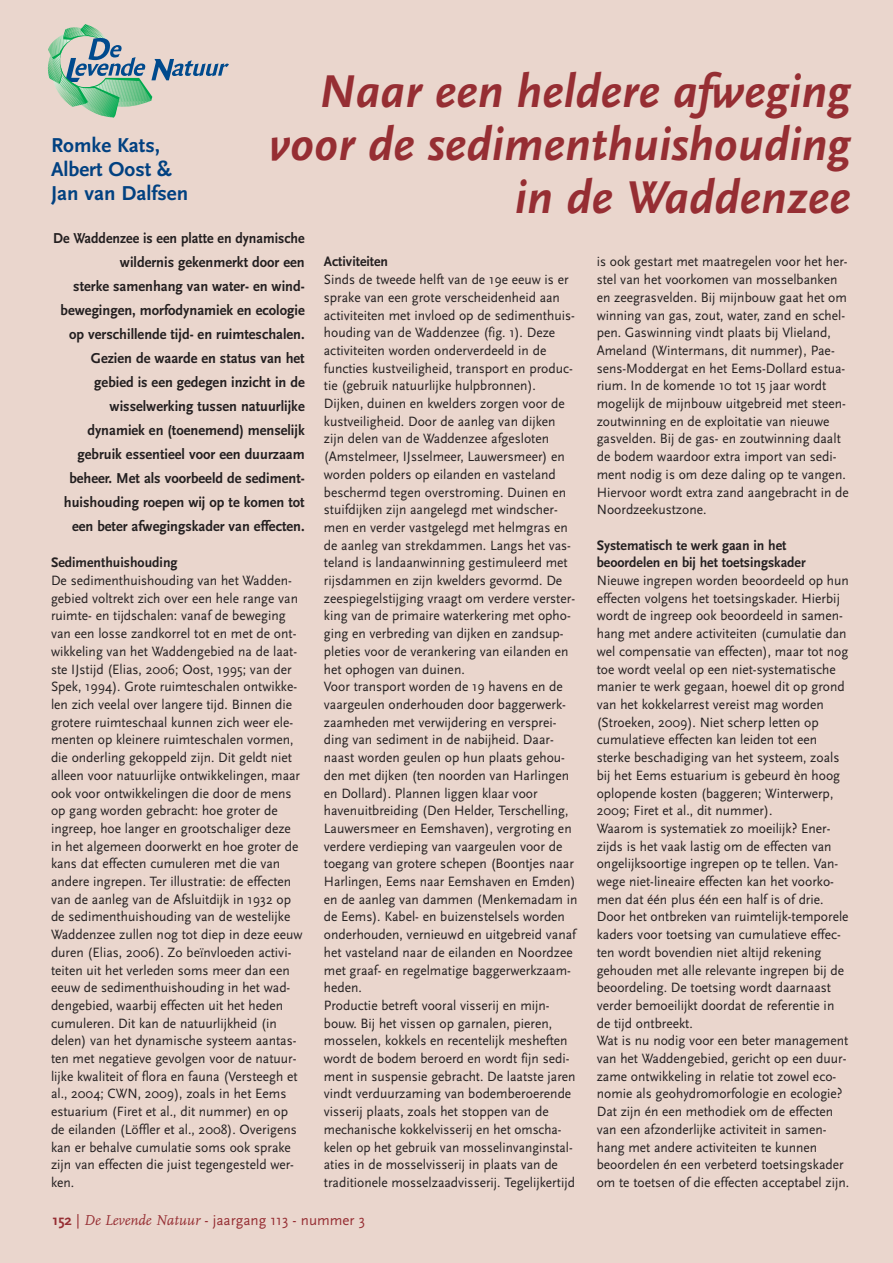
<style>
.page{position:relative;width:893px;height:1263px;background:#ead6cd}
.page>*{position:absolute;margin:0;border:0;box-sizing:border-box;transform-origin:0 0}
.t1{font:italic 700 48px/53.1px "Scala Sans";color:#962e33;text-align:right}
.t2{font:700 21px/24px "Scala Sans";color:#014181}
.t3{font:700 15px/24px "Scala Sans";color:#231f20;text-align:right;scale:.93 1}
.t4{font:15px "Scala Sans";color:#962e33}
.t5{font:700 14.4px/17.7px "Scala Sans";color:#231f20;scale:.96 1}
.t6{font:14.1px/17.7px "Scala Sans";color:#231f20;scale:.96 1}
.s1{font-weight:700}
.s2{font-family:"FF Scala";font-style:italic}
</style>
<div class="page">
<svg style="left:47px;top:24px;width:182px;height:93px"></svg>
<h2 class="t2" style="left:51px;top:133px;width:139px">Romke Kats,<br>Albert Oost &amp;<br>Jan van Dalfsen</h2>
<h1 class="t1" style="left:269px;top:64px;width:583px">Naar een heldere afweging voor de sedimenthuishouding in de Waddenzee</h1>
<p class="t3" style="left:53px;top:226px;width:272px">De Waddenzee is een platte en dynamische wildernis gekenmerkt door een<br>sterke samenhang van water- en wind&shy;bewegingen, morfodynamiek en ecologie op verschillende tijd- en ruimteschalen.<br>Gezien de waarde en status van het gebied is een gedegen inzicht in de wisselwerking tussen natuurlijke dynamiek en (toenemend) menselijk gebruik essentieel voor een duurzaam beheer. Met als voorbeeld de sediment&shy;huishouding roepen wij op te komen tot een beter afwegingskader van effecten.</p>
<p class="t5" style="left:51px;top:553px;width:133px">Sedimenthuishouding</p>
<p class="t6" style="left:51px;top:571px;width:264px">De sedimenthuishouding van het Wadden&shy;gebied voltrekt zich over een hele range van ruimte- en tijdschalen: vanaf de beweging van een losse zandkorrel tot en met de ont&shy;wikkeling van het Waddengebied na de laat&shy;ste IJstijd (Elias, 2006; Oost, 1995; van der Spek, 1994). Grote ruimteschalen ontwikke&shy;len zich veelal over langere tijd. Binnen die grotere ruimteschaal kunnen zich weer ele&shy;menten op kleinere ruimteschalen vormen, die onderling gekoppeld zijn. Dit geldt niet alleen voor natuurlijke ontwikkelingen, maar ook voor ontwikkelingen die door de mens op gang worden gebracht: hoe groter de ingreep, hoe langer en grootschaliger deze in het algemeen doorwerkt en hoe groter de kans dat effecten cumuleren met die van andere ingrepen. Ter illustratie: de effecten van de aanleg van de Afsluitdijk in 1932 op de sedimenthuishouding van de westelijke Waddenzee zullen nog tot diep in deze eeuw duren (Elias, 2006). Zo beïnvloeden activi&shy;teiten uit het verleden soms meer dan een eeuw de sedimenthuishouding in het wad&shy;dengebied, waarbij effecten uit het heden cumuleren. Dit kan de natuurlijkheid (in delen) van het dynamische systeem aantas&shy;ten met negatieve gevolgen voor de natuur&shy;lijke kwaliteit of flora en fauna (Versteegh et al., 2004; CWN, 2009), zoals in het Eems estuarium (Firet et al., dit nummer) en op de eilanden (Löffler et al., 2008). Overigens kan er behalve cumulatie soms ook sprake zijn van effecten die juist tegengesteld wer&shy;ken.</p>
<p class="t5" style="left:324px;top:253px;width:68px">Activiteiten</p>
<p class="t6" style="left:324px;top:270px;width:266px">Sinds de tweede helft van de 19e eeuw is er sprake van een grote verscheidenheid aan activiteiten met invloed op de sedimenthuis&shy;houding van de Waddenzee (fig. 1). Deze activiteiten worden onderverdeeld in de functies kustveiligheid, transport en produc&shy;tie (gebruik natuurlijke hulpbronnen).<br>Dijken, duinen en kwelders zorgen voor de kustveiligheid. Door de aanleg van dijken zijn delen van de Waddenzee afgesloten (Amstelmeer, IJsselmeer, Lauwersmeer) en worden polders op eilanden en vasteland beschermd tegen overstroming. Duinen en stuifdijken zijn aangelegd met windscher&shy;men en verder vastgelegd met helmgras en de aanleg van strekdammen. Langs het vas&shy;teland is landaanwinning gestimuleerd met rijsdammen en zijn kwelders gevormd. De zeespiegelstijging vraagt om verdere verster&shy;king van de primaire waterkering met opho&shy;ging en verbreding van dijken en zandsup&shy;pleties voor de verankering van eilanden en het ophogen van duinen.<br>Voor transport worden de 19 havens en de vaargeulen onderhouden door baggerwerk&shy;zaamheden met verwijdering en versprei&shy;ding van sediment in de nabijheid. Daar&shy;naast worden geulen op hun plaats gehou&shy;den met dijken (ten noorden van Harlingen en Dollard). Plannen liggen klaar voor havenuitbreiding (Den Helder, Terschelling, Lauwersmeer en Eemshaven), vergroting en verdere verdieping van vaargeulen voor de toegang van grotere schepen (Boontjes naar Harlingen, Eems naar Eemshaven en Emden) en de aanleg van dammen (Menkemadam in de Eems). Kabel- en buizenstelsels worden onderhouden, vernieuwd en uitgebreid vanaf het vasteland naar de eilanden en Noordzee met graaf- en regelmatige baggerwerkzaam&shy;heden.<br>Productie betreft vooral visserij en mijn&shy;bouw. Bij het vissen op garnalen, pieren, mosselen, kokkels en recentelijk mesheften wordt de bodem beroerd en wordt fijn sedi&shy;ment in suspensie gebracht. De laatste jaren vindt verduurzaming van bodemberoerende visserij plaats, zoals het stoppen van de mechanische kokkelvisserij en het omscha&shy;kelen op het gebruik van mosselinvanginstal&shy;aties in de mosselvisserij in plaats van de traditionele mosselzaadvisserij. Tegelijkertijd</p>
<p class="t4" style="left:53px;top:1211px;width:314px"><span class="s1">152</span> | <span class="s2">De Levende Natuur</span> - jaargang 113 - nummer 3</p>
<p class="t6" style="left:597px;top:253px;width:264px">is ook gestart met maatregelen voor het her&shy;stel van het voorkomen van mosselbanken en zeegrasvelden. Bij mijnbouw gaat het om winning van gas, zout, water, zand en schel&shy;pen. Gaswinning vindt plaats bij Vlieland, Ameland (Wintermans, dit nummer), Pae&shy;sens-Moddergat en het Eems-Dollard estua&shy;rium. In de komende 10 tot 15 jaar wordt mogelijk de mijnbouw uitgebreid met steen&shy;zoutwinning en de exploitatie van nieuwe gasvelden. Bij de gas- en zoutwinning daalt de bodem waardoor extra import van sedi&shy;ment nodig is om deze daling op te vangen.<br>Hiervoor wordt extra zand aangebracht in de Noordzeekustzone.</p>
<p class="t5" style="left:597px;top:536px;width:219px">Systematisch te werk gaan in het beoordelen en bij het toetsingskader</p>
<p class="t6" style="left:597px;top:571px;width:264px">Nieuwe ingrepen worden beoordeeld op hun effecten volgens het toetsingskader. Hierbij wordt de ingreep ook beoordeeld in samen&shy;hang met andere activiteiten (cumulatie dan wel compensatie van effecten), maar tot nog toe wordt veelal op een niet-systematische manier te werk gegaan, hoewel dit op grond van het kokkelarrest vereist mag worden (Stroeken, 2009). Niet scherp letten op cumulatieve effecten kan leiden tot een sterke beschadiging van het systeem, zoals bij het Eems estuarium is gebeurd èn hoog oplopende kosten (baggeren; Winterwerp, 2009; Firet et al., dit nummer).<br>Waarom is systematiek zo moeilijk? Ener&shy;zijds is het vaak lastig om de effecten van ongelijksoortige ingrepen op te tellen. Van&shy;wege niet-lineaire effecten kan het voorko&shy;men dat één plus één een half is of drie.<br>Door het ontbreken van ruimtelijk-temporele kaders voor toetsing van cumulatieve effec&shy;ten wordt bovendien niet altijd rekening gehouden met alle relevante ingrepen bij de beoordeling. De toetsing wordt daarnaast verder bemoeilijkt doordat de referentie in de tijd ontbreekt.<br>Wat is nu nodig voor een beter management van het Waddengebied, gericht op een duur&shy;zame ontwikkeling in relatie tot zowel eco&shy;nomie als geohydromorfologie en ecologie?<br>Dat zijn én een methodiek om de effecten van een afzonderlijke activiteit in samen&shy;hang met andere activiteiten te kunnen beoordelen én een verbeterd toetsingskader om te toetsen of die effecten acceptabel zijn.</p>
</div>
